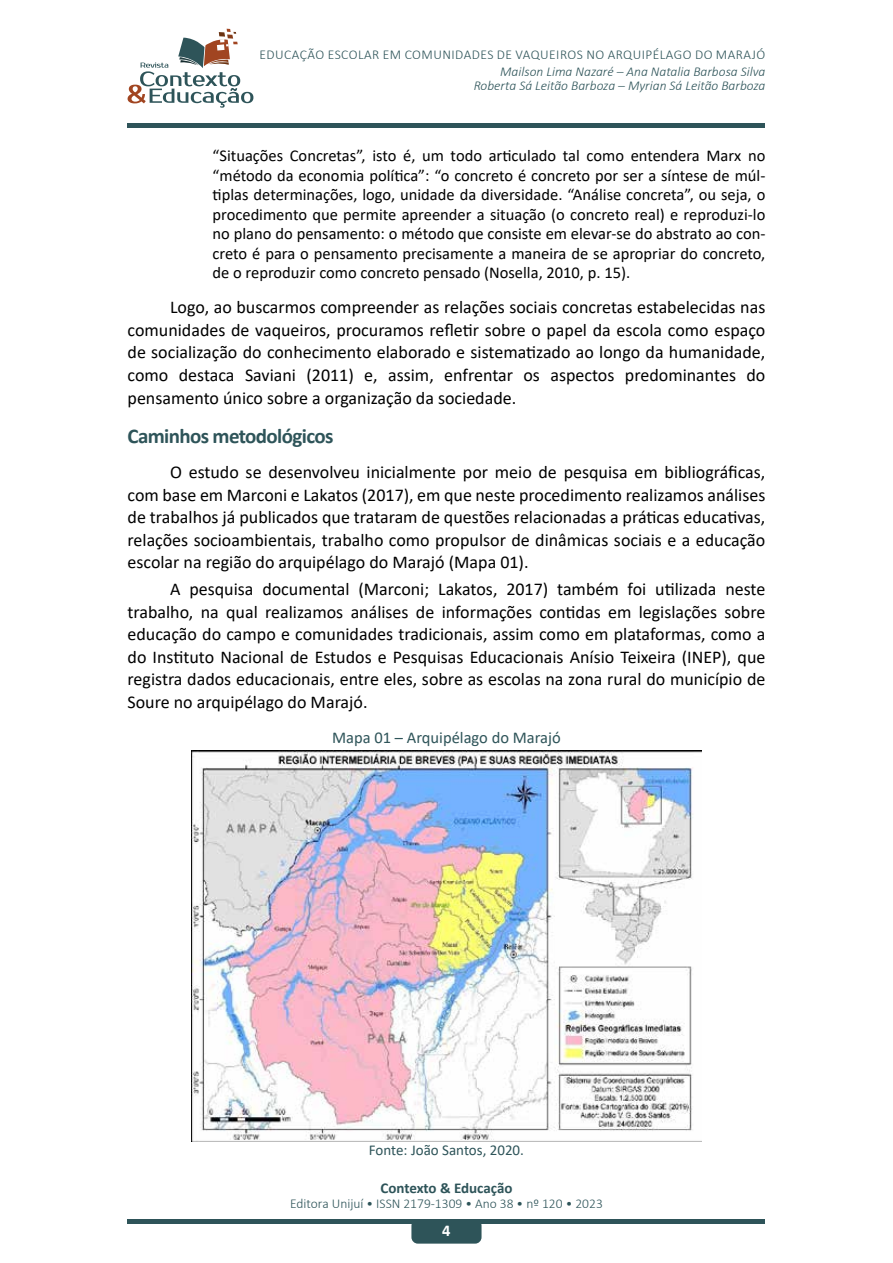
<style>
.page{position:relative;width:893px;height:1263px;background:#fff}
.page>*{position:absolute;margin:0;border:0;box-sizing:border-box;transform-origin:0 0}
.t1{font:700 21px "Calibri";letter-spacing:-.03em;color:#2e5459}
.t2{font:18px/22.5px "Calibri";color:#000;text-align:justify}
.t3{font:16.5px/19.5px "Calibri";color:#000;text-align:justify}
.t4{font:16.5px "Calibri";color:#2e5459}
.t5{font:700 16.5px "Calibri";color:#fff}
.t6{font:15px "Calibri";color:#2e5459}
.t7{font:700 15px "Calibri";letter-spacing:-.005em;color:#2e5459}
.t8{font:italic 300 13.5px/13.5px "Calibri";color:#2e5459;text-align:right}
.t9{font:300 13.5px "Calibri";letter-spacing:.03em;color:#2e5459}
.t10{font:300 13.5px "Calibri";color:#2e5459}
</style>
<div class="page">
<div style="left:128px;top:1219px;width:637px;height:5px;background:#2e5459"></div>
<div style="left:411px;top:1219px;width:71px;height:24px;background:#2e5459;border-radius:6px"></div>
<div style="left:128px;top:123px;width:637px;height:5px;background:#2e5459"></div>
<svg style="left:128px;top:29px;width:125px;height:79px"></svg>
<img style="left:192px;top:751px;width:509px;height:390px">
<p class="t9" style="left:260px;top:46px;width:507px">EDUCAÇÃO ESCOLAR EM COMUNIDADES DE VAQUEIROS NO ARQUIPÉLAGO DO MARAJÓ</p>
<p class="t8" style="left:474px;top:65px;width:293px">Mailson Lima Nazaré – Ana Natalia Barbosa Silva<br>Roberta Sá Leitão Barboza – Myrian Sá Leitão Barboza</p>
<p class="t3" style="left:213px;top:146px;width:554px">“Situações Concretas”, isto é, um todo articulado tal como entendera Marx no “método da economia política”: “o concreto é concreto por ser a síntese de múl&shy;tiplas determinações, logo, unidade da diversidade. “Análise concreta”, ou seja, o procedimento que permite apreender a situação (o concreto real) e reproduzi-lo no plano do pensamento: o método que consiste em elevar-se do abstrato ao con&shy;creto é para o pensamento precisamente a maneira de se apropriar do concreto, de o reproduzir como concreto pensado (Nosella, 2010, p. 15).</p>
<p class="t2" style="left:128px;top:296px;width:639px;text-indent:43px">Logo, ao buscarmos compreender as relações sociais concretas estabelecidas nas comunidades de vaqueiros, procuramos refletir sobre o papel da escola como espaço de socialização do conhecimento elaborado e sistematizado ao longo da humanidade, como destaca Saviani (2011) e, assim, enfrentar os aspectos predominantes do pensamento único sobre a organização da sociedade.</p>
<p class="t1" style="left:128px;top:421px;width:207px">Caminhos metodológicos</p>
<p class="t2" style="left:128px;top:461px;width:639px;text-indent:43px">O estudo se desenvolveu inicialmente por meio de pesquisa em bibliográficas, com base em Marconi e Lakatos (2017), em que neste procedimento realizamos análises de trabalhos já publicados que trataram de questões relacionadas a práticas educativas, relações socioambientais, trabalho como propulsor de dinâmicas sociais e a educação escolar na região do arquipélago do Marajó (Mapa 01).</p>
<p class="t2" style="left:128px;top:577px;width:639px;text-indent:43px">A pesquisa documental (Marconi; Lakatos, 2017) também foi utilizada neste trabalho, na qual realizamos análises de informações contidas em legislações sobre educação do campo e comunidades tradicionais, assim como em plataformas, como a do Instituto Nacional de Estudos e Pesquisas Educacionais Anísio Teixeira (INEP), que registra dados educacionais, entre eles, sobre as escolas na zona rural do município de Soure no arquipélago do Marajó.</p>
<p class="t4" style="left:332px;top:726px;width:230px">Mapa 01 – Arquipélago do Marajó</p>
<p class="t6" style="left:369px;top:1139px;width:157px">Fonte: João Santos, 2020.</p>
<p class="t7" style="left:380px;top:1177px;width:134px">Contexto &amp; Educação</p>
<p class="t10" style="left:290px;top:1195px;width:314px">Editora Unijuí • ISSN 2179-1309 • Ano 38 • nº 120 • 2023</p>
<p class="t5" style="left:442px;top:1219px;width:10px">4</p>
</div>
